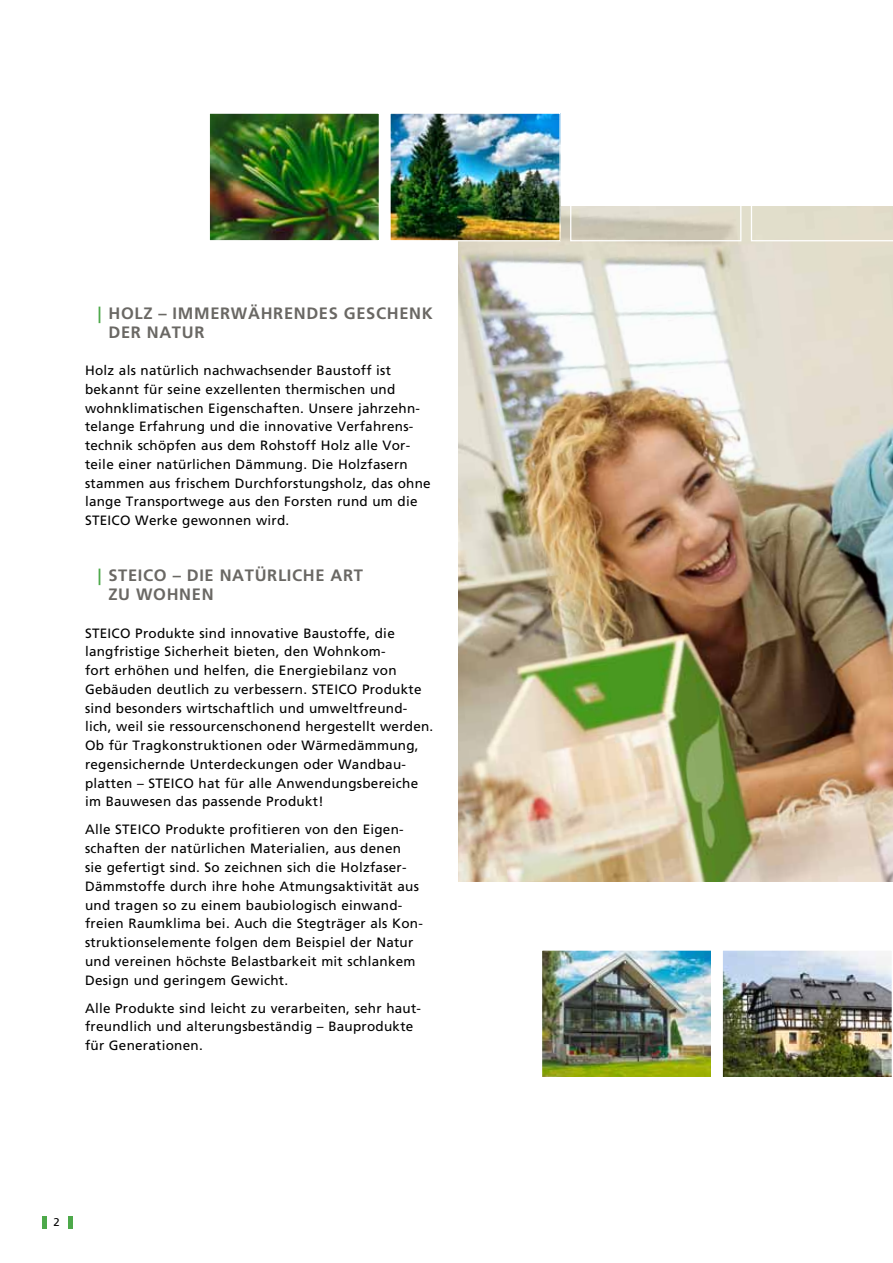
<style>
.page{position:relative;width:893px;height:1263px;background:#fff}
.page>*{position:absolute;margin:0;border:0;box-sizing:border-box;transform-origin:0 0}
.t1{font:700 16.5px/18.8px "Frutiger";letter-spacing:.04em;color:#6a6864}
.t2{font:13.5px/18.8px "Frutiger";letter-spacing:.02em;color:#000}
.t3{font:11.25px "Frutiger";color:#000}
.s1{color:#4da94a}
</style>
<div class="page">
<hr style="left:43px;top:1216px;width:4px;height:13px;background:#4da94a">
<div style="left:68px;top:1216px;width:5px;height:13px;background:#4da94a"></div>
<img style="left:458px;top:206px;width:435px;height:675px">
<img style="left:391px;top:115px;width:168px;height:124px">
<div style="left:389px;top:113px;width:172px;height:128px;border:1px solid #fff"></div>
<img style="left:211px;top:115px;width:167px;height:124px">
<div style="left:209px;top:113px;width:171px;height:128px;border:1px solid #fff"></div>
<div style="left:570px;top:113px;width:171px;height:128px;border:1px solid #fff"></div>
<div style="left:751px;top:206px;width:142px;height:35px;background:#e1decb"></div>
<img style="left:724px;top:951px;width:167px;height:125px">
<div style="left:722px;top:949px;width:171px;height:129px;border:1px solid #fff"></div>
<img style="left:543px;top:951px;width:167px;height:125px">
<div style="left:541px;top:949px;width:171px;height:129px;border:1px solid #fff"></div>
<p class="t1" style="left:108px;top:304px;width:326px;text-indent:-11px"><span class="s1">|</span> HOLZ – IMMERWÄHRENDES GESCH ENK<br>DER NATUR</p>
<p class="t2" style="left:85px;top:361px;width:347px">Holz als natürlich nachwachsender Baustoff ist bekannt für seine exzellenten thermischen und wohnklimatischen Eigenschaften. Unsere jahrzehn&shy;telange Erfahrung und die innovative Verfahrens&shy;technik schöpfen aus dem Rohstoff Holz alle Vor&shy;teile einer natürlichen Dämmung. Die Holzfasern stammen aus frischem Durchforstungsholz, das ohne lange Transportwege aus den Forsten rund um die STEICO Werke gewonnen wird.</p>
<p class="t1" style="left:108px;top:566px;width:256px;text-indent:64px">– DIE NATÜRLICH E ART<br>ZU WOHNEN</p>
<p class="t2" style="left:85px;top:624px;width:350px">STEICO Produkte sind innovative Baustoffe, die langfristige Sicherheit bieten, den Wohnkom-<br>fort erhöhen und helfen, die Energiebilanz von Gebäuden deutlich zu verbessern. STEICO Produkte sind besonders wirtschaftlich und umweltfreund&shy;lich, weil sie ressourcenschonend hergestellt werden.<br>Ob für Tragkonstruktionen oder Wärmedämmung, regensichernde Unterdeckungen oder Wandbau&shy;platten – STEICO hat für alle Anwendungsbereiche im Bauwesen das passende Produkt!</p>
<p class="t2" style="left:85px;top:820px;width:338px">Alle STEICO Produkte profitieren von den Eigen&shy;schaften der natürlichen Materialien, aus denen<br>sie gefertigt sind. So zeichnen sich die Holzfaser-Dämmstoffe durch ihre hohe Atmungsaktivität aus und tragen so zu einem baubiologisch einwand&shy;freien Raumklima bei. Auch die Stegträger als Kon&shy;struktionselemente folgen dem Beispiel der Natur und vereinen höchste Belastbarkeit mit schlankem Design und geringem Gewicht.</p>
<p class="t2" style="left:85px;top:999px;width:338px">Alle Produkte sind leicht zu verarbeiten, sehr haut&shy;freundlich und alterungsbeständig – Bauprodukte für Generationen.</p>
<p class="t1" style="left:98px;top:566px;width:31px"><span class="s1">|</span> STEICO</p>
<p class="t3" style="left:54px;top:1216px;width:8px">2</p>
</div>
